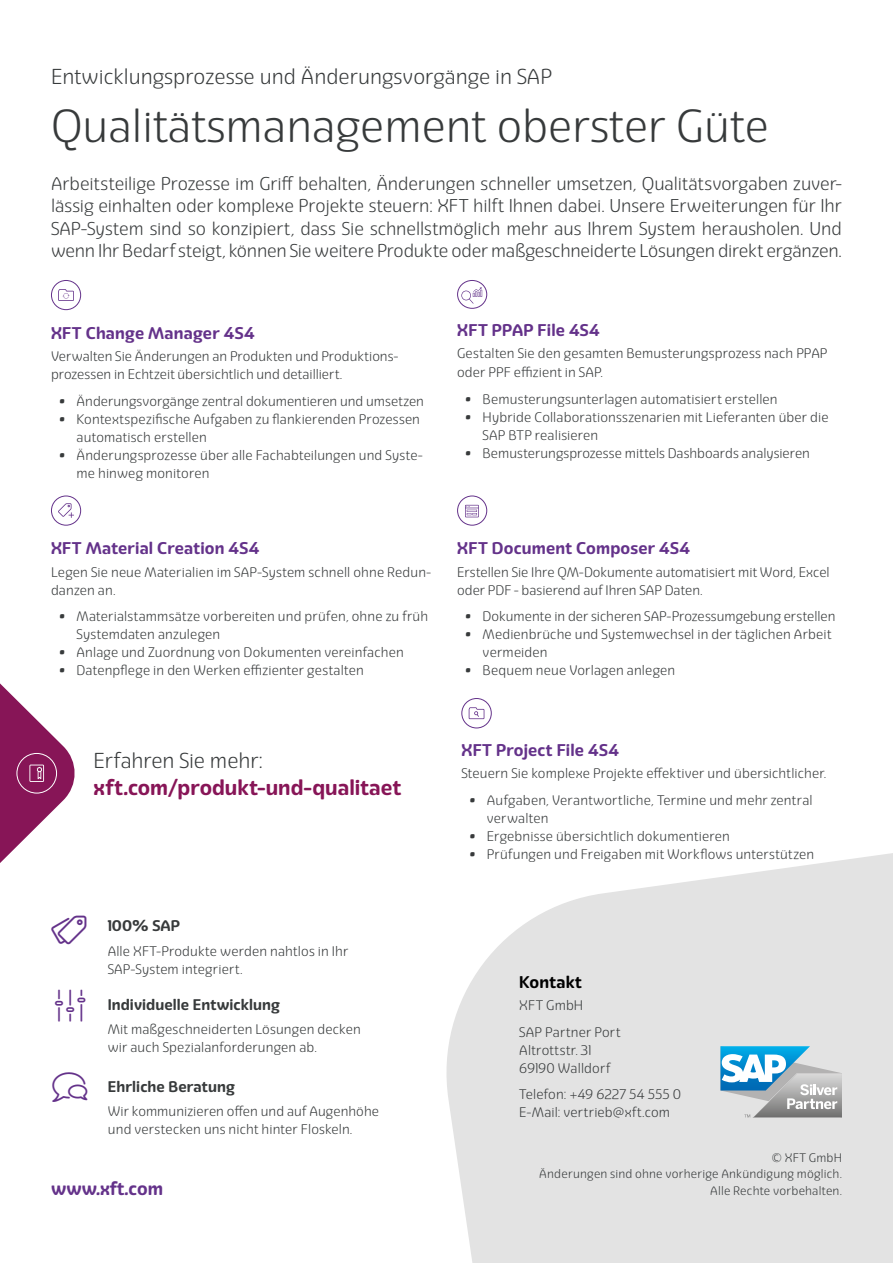
<style>
.page{position:relative;width:893px;height:1263px;background:#fff}
.page>*{position:absolute;margin:0;border:0;box-sizing:border-box;transform-origin:0 0}
.t1{font:300 45px "Eigerdals";color:#373a3b}
.t2{font:34.95px "Linearicons";color:#64328a}
.t3{font:31.95px "Linearicons";color:#64328a}
.t4{font:300 21px "Eigerdals";color:#373a3b}
.t5{font:700 21px "Eigerdals";color:#871557}
.t6{font:300 18px/22.5px "Eigerdals";letter-spacing:-.015em;color:#373a3b;text-align:justify}
.t7{font:700 18px "Eigerdals";color:#64328a}
.t8{font:700 16.5px "Eigerdals";letter-spacing:.01em;color:#64328a}
.t9{font:700 16.5px "Eigerdals";letter-spacing:.01em;color:#000}
.t10{font:700 15px "Eigerdals";letter-spacing:.005em;color:#373a3b}
.t11{font:300 13.5px/18px "Eigerdals";letter-spacing:.005em;color:#373a3b}
.t12{font:300 12px/16.5px "Eigerdals";letter-spacing:.015em;color:#373a3b;text-align:right}
.s1{font-weight:700;font-size:18px}
</style>
<div class="page">
<svg style="left:446px;top:853px;width:447px;height:410px;background:#e6e6e6"></svg>
<svg style="left:720px;top:1046px;width:122px;height:71px"></svg>
<div style="left:457px;top:495px;width:30px;height:31px;border:1px solid #64328a;border-radius:50%"></div>
<svg style="left:465px;top:505px;width:14px;height:12px"></svg>
<svg style="left:0;top:683px;width:75px;height:180px"></svg>
<div style="left:457px;top:280px;width:30px;height:29px;border:1px solid #64328a;border-radius:50%"></div>
<div style="left:461px;top:698px;width:31px;height:30px;border:1px solid #64328a;border-radius:50%"></div>
<svg style="left:469px;top:707px;width:15px;height:12px"></svg>
<div style="left:51px;top:495px;width:30px;height:31px;border:1px solid #64328a;border-radius:50%"></div>
<svg style="left:58px;top:503px;width:16px;height:15px"></svg>
<div style="left:51px;top:280px;width:30px;height:30px;border:1px solid #64328a;border-radius:50%"></div>
<svg style="left:58px;top:289px;width:16px;height:12px"></svg>
<svg style="left:461px;top:287px;width:21px;height:17px"></svg>
<h3 class="t4" style="left:51px;top:64px;width:503px">Entwicklungsprozesse und Änderungsvorgänge in SAP</h3>
<h1 class="t1" style="left:51px;top:100px;width:719px">Qualitätsmanagement oberster Güte</h1>
<p class="t6" style="left:51px;top:172px;width:792px">Arbeitsteilige Prozesse im Griff behalten, Änderungen schneller umsetzen, Qualitätsvorgaben zuver&shy;lässig einhalten oder komplexe Projekte steuern: XFT hilft Ihnen dabei. Unsere Erweiterungen für Ihr SAP-System sind so konzipiert, dass Sie schnellstmöglich mehr aus Ihrem System herausholen. Und wenn Ihr Bedarf steigt, können Sie weitere Produkte oder maßgeschneiderte Lösungen direkt ergänzen.</p>
<p class="t8" style="left:51px;top:323px;width:205px">XFT Change Manager 4S4</p>
<p class="t11" style="left:51px;top:347px;width:349px">Verwalten Sie Änderungen an Produkten und Produktions&shy;prozessen in Echtzeit übersichtlich und detailliert.</p>
<p class="t11" style="left:60px;top:392px;width:366px"><span class="s1">•</span> Änderungsvorgänge zentral dokumentieren und umsetzen</p>
<p class="t11" style="left:77px;top:410px;width:345px;text-indent:-17px"><span class="s1">•</span> Kontextspezifische Aufgaben zu flankierenden Prozessen automatisch erstellen</p>
<p class="t11" style="left:77px;top:446px;width:348px;text-indent:-17px"><span class="s1">•</span> Änderungsprozesse über alle Fachabteilungen und Syste&shy;me hinweg monitoren</p>
<p class="t8" style="left:51px;top:538px;width:210px">XFT Material Creation 4S4</p>
<p class="t11" style="left:51px;top:563px;width:382px">Legen Sie neue Materialien im SAP-System schnell ohne Redun&shy;danzen an.</p>
<p class="t11" style="left:77px;top:607px;width:353px;text-indent:-17px"><span class="s1">•</span> Materialstammsätze vorbereiten und prüfen, ohne zu früh<br>Systemdaten anzulegen</p>
<p class="t11" style="left:60px;top:643px;width:346px"><span class="s1">•</span> Anlage und Zuordnung von Dokumenten vereinfachen</p>
<p class="t11" style="left:60px;top:661px;width:306px"><span class="s1">•</span> Datenpflege in den Werken effizienter gestalten</p>
<h3 class="t4" style="left:94px;top:748px;width:171px">Erfahren Sie mehr:</h3>
<h3 class="t5" style="left:94px;top:774px;width:309px">xft.com/produkt-und-qualitaet</h3>
<h3 class="t3" style="left:55px;top:990px;width:33px">❑◆●</h3>
<p class="t10" style="left:108px;top:917px;width:74px">100% SAP</p>
<p class="t11" style="left:108px;top:942px;width:242px">Alle XFT-Produkte werden nahtlos in Ihr<br>SAP-System integriert.</p>
<p class="t10" style="left:108px;top:996px;width:174px">Individuelle Entwicklung</p>
<p class="t11" style="left:108px;top:1021px;width:255px">Mit maßgeschneiderten Lösungen decken wir auch Spezialanforderungen ab.</p>
<h2 class="t2" style="left:52px;top:1069px;width:36px">◆●▲</h2>
<p class="t10" style="left:108px;top:1077px;width:128px">Ehrliche Beratung</p>
<p class="t11" style="left:108px;top:1102px;width:273px">Wir kommunizieren offen und auf Augenhöhe und verstecken uns nicht hinter Floskeln.</p>
<h3 class="t7" style="left:51px;top:1178px;width:114px">www.xft.com</h3>
<p class="t8" style="left:457px;top:320px;width:144px">XFT PPAP File 4S4</p>
<p class="t11" style="left:457px;top:344px;width:372px;line-height:19.5px">Gestalten Sie den gesamten Bemusterungsprozess nach PPAP oder PPF effizient in SAP.</p>
<p class="t11" style="left:466px;top:390px;width:313px"><span class="s1">•</span> Bemusterungsunterlagen automatisiert erstellen</p>
<p class="t11" style="left:483px;top:408px;width:348px;text-indent:-17px"><span class="s1">•</span> Hybride Collaborationsszenarien mit Lieferanten über die<br>SAP BTP realisieren</p>
<p class="t11" style="left:466px;top:444px;width:346px"><span class="s1">•</span> Bemusterungsprozesse mittels Dashboards analysieren</p>
<p class="t8" style="left:457px;top:538px;width:234px">XFT Document Composer 4S4</p>
<p class="t11" style="left:457px;top:563px;width:374px">Erstellen Sie Ihre QM-Dokumente automatisiert mit Word, Excel oder PDF - basierend auf Ihren SAP Daten.</p>
<p class="t11" style="left:466px;top:607px;width:371px"><span class="s1">•</span> Dokumente in der sicheren SAP-Prozessumgebung erstellen</p>
<p class="t11" style="left:483px;top:625px;width:350px;text-indent:-17px"><span class="s1">•</span> Medienbrüche und Systemwechsel in der täglichen Arbeit vermeiden</p>
<p class="t11" style="left:466px;top:661px;width:211px"><span class="s1">•</span> Bequem neue Vorlagen anlegen</p>
<p class="t8" style="left:461px;top:740px;width:159px">XFT Project File 4S4</p>
<p class="t11" style="left:461px;top:765px;width:367px">Steuern Sie komplexe Projekte effektiver und übersichtlicher.</p>
<p class="t11" style="left:487px;top:791px;width:327px;text-indent:-17px"><span class="s1">•</span> Aufgaben, Verantwortliche, Termine und mehr zentral verwalten</p>
<p class="t11" style="left:470px;top:827px;width:261px"><span class="s1">•</span> Ergebnisse übersichtlich dokumentieren</p>
<p class="t11" style="left:470px;top:845px;width:346px"><span class="s1">•</span> Prüfungen und Freigaben mit Workflows unterstützen</p>
<p class="t9" style="left:519px;top:972px;width:64px">Kontakt</p>
<p class="t11" style="left:519px;top:992px;width:103px;line-height:26.5px">XFT GmbH<br>SAP Partner Port</p>
<p class="t11" style="left:519px;top:1041px;width:92px">Altrottstr. 31<br>69190 Walldorf</p>
<p class="t11" style="left:519px;top:1085px;width:164px">Telefon: +49 6227 54 555 0<br>E-Mail: vertrieb@xft.com</p>
<p class="t12" style="left:539px;top:1149px;width:304px">© XFT GmbH<br>Änderungen sind ohne vorherige Ankündigung möglich.<br>Alle Rechte vorbehalten.</p>
</div>
